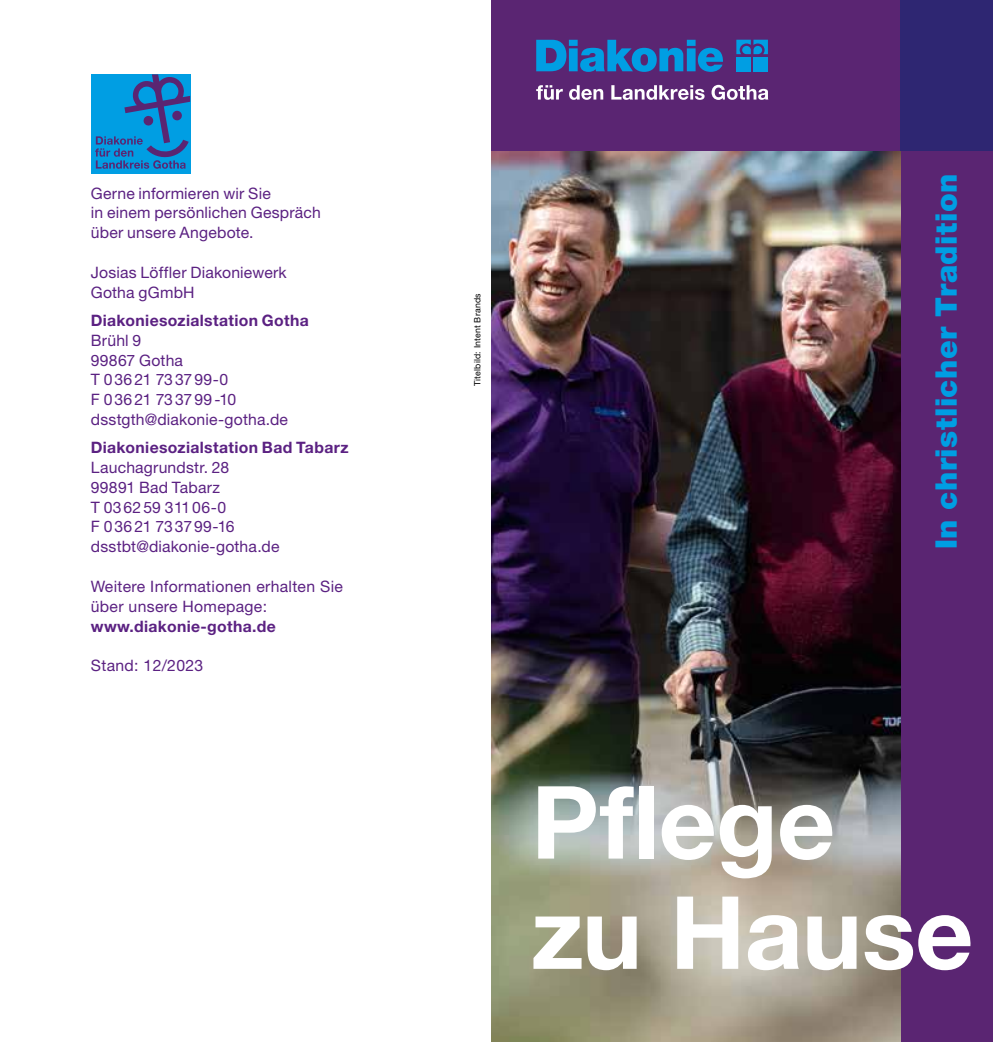
<style>
.page{position:relative;width:993px;height:1042px;background:#fff}
.page>*{position:absolute;margin:0;border:0;box-sizing:border-box;transform-origin:0 0}
.t1{font:700 101.15px/110.2px "neue Helvetica 75";letter-spacing:-.005em;color:#fff}
.t2{font:900 29.75px "neue Helvetica 95";letter-spacing:.015em;color:#009ee3}
.t3{font:15.75px/19.8px "neue Helvetica 55 Roman";letter-spacing:.015em;color:#5b2182}
.t4{font:700 15.75px "neue Helvetica 75";letter-spacing:.02em;color:#5b2182}
.t5{font:8.75px "neue Helvetica 55 Roman";letter-spacing:.02em;color:#000}
</style>
<div class="page">
<div style="left:900px;top:150px;width:92px;height:892px;background:#5a2572"></div>
<img style="left:491px;top:150px;width:409px;height:892px">
<div style="left:491px;top:0;width:409px;height:150px;background:#5a2572"></div>
<div style="left:900px;top:0;width:92px;height:150px;background:#2e2672"></div>
<svg style="left:536px;top:40px;width:186px;height:32px"></svg>
<svg style="left:736px;top:40px;width:31px;height:14px"></svg>
<div style="left:736px;top:57px;width:14px;height:14px;background:#009ee3"></div>
<div style="left:753px;top:57px;width:14px;height:14px;background:#009ee3"></div>
<svg style="left:536px;top:85px;width:232px;height:15px"></svg>
<div style="left:91px;top:74px;width:99px;height:100px;background:#009ee3"></div>
<svg style="left:95px;top:74px;width:95px;height:95px"></svg>
<p class="t3" style="left:91px;top:183px;width:231px">Gerne informieren wir Sie<br>in einem persönlichen Gespräch über unsere Angebote.</p>
<p class="t3" style="left:91px;top:262px;width:197px">Josias Löffler Diakoniewerk<br>Gotha gGmbH</p>
<p class="t4" style="left:91px;top:310px;width:219px">Diakoniesozialstation Gotha</p>
<p class="t3" style="left:91px;top:330px;width:198px">Brühl 9<br>99867 Gotha<br>T 03621 733799-0<br>F 03621 733799-10 dsstgth@diakonie-gotha.de</p>
<p class="t4" style="left:91px;top:438px;width:259px">Diakoniesozialstation Bad Tabarz</p>
<p class="t3" style="left:91px;top:457px;width:190px">Lauchagrundstr. 28<br>99891 Bad Tabarz<br>T 036259 31106-0<br>F 03621 733799-16 dsstbt@diakonie-gotha.de</p>
<p class="t3" style="left:91px;top:576px;width:253px">Weitere Informationen erhalten Sie über unsere Homepage:</p>
<p class="t4" style="left:91px;top:616px;width:186px">www.diakonie-gotha.de</p>
<p class="t3" style="left:91px;top:656px;width:114px">Stand: 12/2023</p>
<p class="t5" style="left:472px;top:386px;width:94px;rotate:-90deg">Titelbild: Intent Brands</p>
<h2 class="t2" style="left:928px;top:549px;width:377px;rotate:-90deg">In christlicher Tradition</h2>
<h1 class="t1" style="left:531px;top:765px;width:443px">Pflege<br>zu Hause</h1>
</div>
